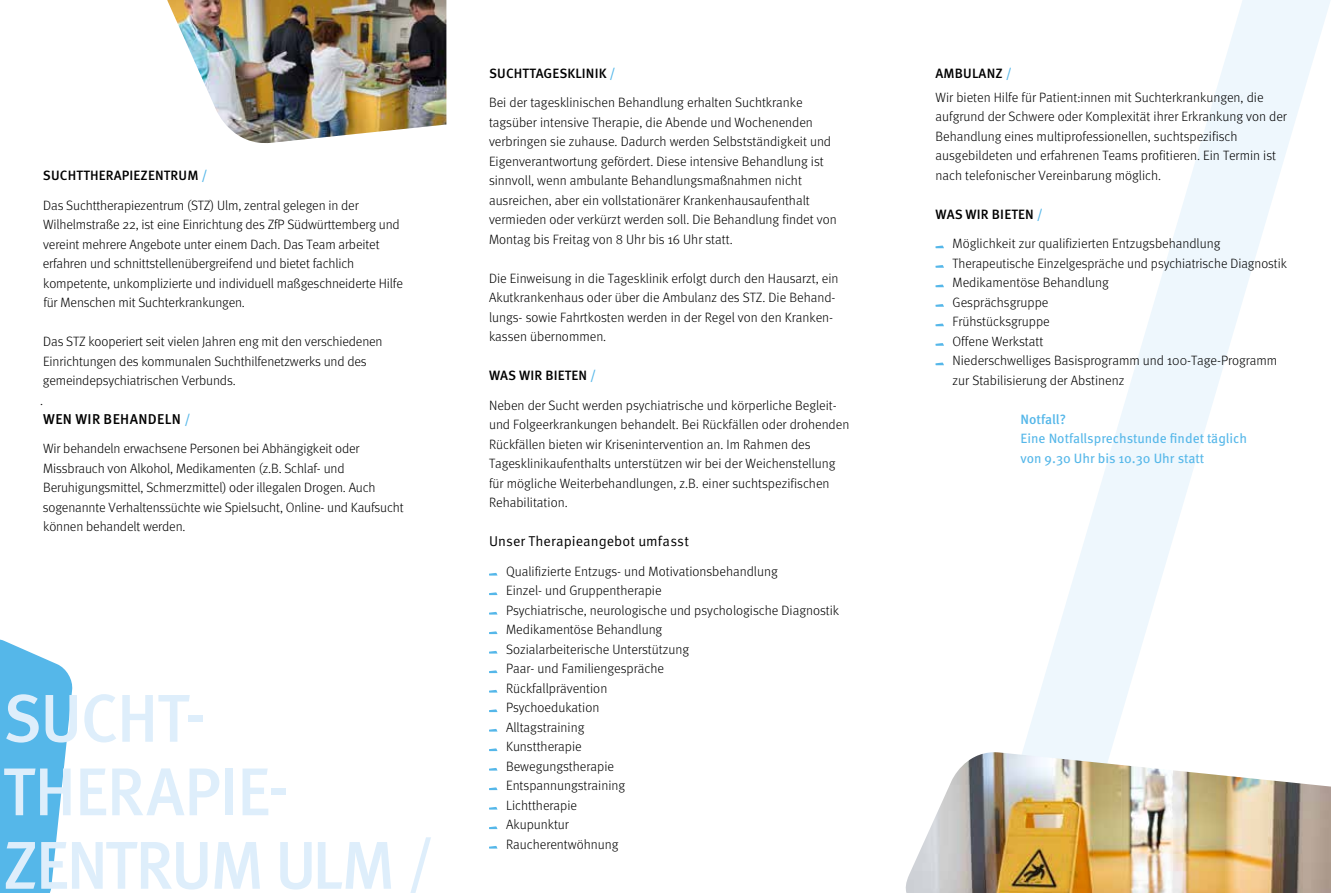
<style>
.page{position:relative;width:1331px;height:893px;background:#fff}
.page>*{position:absolute;margin:0;border:0;box-sizing:border-box;transform-origin:0 0}
.t1{font:500 67.5px/73.5px "Meta Pro";letter-spacing:-.02em;color:#deeefb}
.t2{font:14.25px "Meta Pro Norm";letter-spacing:.005em;color:#000}
.t3{font:500 14.25px "Meta Pro";letter-spacing:.02em;color:#000}
.t4{font:300 13.5px/19.5px "Meta Pro";color:#000}
.t5{font:13.5px/19.5px "Meta Pro";color:#55b7e9}
.t6{font:500 13.5px "Meta Pro";letter-spacing:-.005em;color:#55b7e9}
.s1{font-weight:500}
.s2{font-weight:500;color:#55b7e9}
.s3{font-size:13.5px;color:#55b7e9}
</style>
<div class="page">
<svg style="left:1023px;top:0;width:308px;height:752px"></svg>
<svg style="left:935px;top:246px;width:9px;height:2px"></svg>
<svg style="left:935px;top:265px;width:9px;height:3px"></svg>
<svg style="left:935px;top:285px;width:9px;height:2px"></svg>
<svg style="left:935px;top:304px;width:9px;height:3px"></svg>
<svg style="left:935px;top:324px;width:9px;height:2px"></svg>
<svg style="left:935px;top:343px;width:9px;height:3px"></svg>
<svg style="left:935px;top:363px;width:9px;height:2px"></svg>
<svg style="left:489px;top:573px;width:8px;height:3px"></svg>
<svg style="left:489px;top:592px;width:8px;height:3px"></svg>
<svg style="left:489px;top:612px;width:8px;height:3px"></svg>
<svg style="left:489px;top:631px;width:8px;height:3px"></svg>
<svg style="left:489px;top:651px;width:8px;height:3px"></svg>
<svg style="left:489px;top:670px;width:8px;height:3px"></svg>
<svg style="left:489px;top:690px;width:8px;height:3px"></svg>
<svg style="left:489px;top:709px;width:8px;height:3px"></svg>
<svg style="left:489px;top:729px;width:8px;height:3px"></svg>
<svg style="left:489px;top:748px;width:8px;height:3px"></svg>
<svg style="left:489px;top:768px;width:8px;height:3px"></svg>
<svg style="left:489px;top:787px;width:8px;height:3px"></svg>
<svg style="left:489px;top:807px;width:8px;height:3px"></svg>
<svg style="left:489px;top:826px;width:8px;height:3px"></svg>
<svg style="left:489px;top:846px;width:8px;height:3px"></svg>
<img style="left:167px;top:0;width:279px;height:144px">
<svg style="left:0;top:639px;width:73px;height:254px"></svg>
<img style="left:906px;top:752px;width:425px;height:141px">
<p class="t4" style="left:43px;top:160px;width:317px;line-height:29.2px"><span class="s1">SUCHTTHERAPIEZENTRUM</span> <span class="s2">/<br></span>Das Suchttherapiezentrum (STZ) Ulm, zentral gelegen in der</p>
<p class="t4" style="left:43px;top:214px;width:362px">Wilhelmstraße 22, ist eine Einrichtung des ZfP Südwürttemberg und vereint mehrere Angebote unter einem Dach. Das Team arbeitet erfahren und schnittstellenübergreifend und bietet fachlich kompetente, unkomplizierte und individuell maßgeschneiderte Hilfe für Menschen mit Suchterkrankungen.</p>
<p class="t4" style="left:40px;top:331px;width:344px">Das STZ kooperiert seit vielen Jahren eng mit den verschiedenen Einrichtungen des kommunalen Suchthilfenetzwerks und des gemeindepsychiatrischen Verbunds.<br>.</p>
<p class="t3" style="left:43px;top:408px;width:149px">WEN WIR BEHANDELN <span class="s3">/</span></p>
<p class="t4" style="left:43px;top:438px;width:362px">Wir behandeln erwachsene Personen bei Abhängigkeit oder Missbrauch von Alkohol, Medikamenten (z.B. Schlaf- und Beruhigungsmittel, Schmerzmittel) oder illegalen Drogen. Auch sogenannte Verhaltenssüchte wie Spielsucht, Online- und Kaufsucht können behandelt werden.</p>
<h1 class="t1" style="left:3px;top:677px;width:433px">SUCHT-<br>THERAPIE-<br>ZENTRUM ULM /</h1>
<p class="t4" style="left:489px;top:58px;width:315px;line-height:29.2px"><span class="s1">SUCHTTAGESKLINIK</span> <span class="s2">/<br></span>Bei der tagesklinischen Behandlung erhalten Suchtkranke</p>
<p class="t4" style="left:489px;top:112px;width:349px">tagsüber intensive Therapie, die Abende und Wochenenden verbringen sie zuhause. Dadurch werden Selbstständigkeit und Eigenverantwortung gefördert. Diese intensive Behandlung ist sinnvoll, wenn ambulante Behandlungsmaßnahmen nicht ausreichen, aber ein vollstationärer Krankenhausaufenthalt vermieden oder verkürzt werden soll. Die Behandlung findet von Montag bis Freitag von 8 Uhr bis 16 Uhr statt.</p>
<p class="t4" style="left:489px;top:268px;width:351px">Die Einweisung in die Tagesklinik erfolgt durch den Hausarzt, ein Akutkrankenhaus oder über die Ambulanz des STZ. Die Behand&shy;lungs- sowie Fahrtkosten werden in der Regel von den Kranken&shy;kassen übernommen.</p>
<p class="t4" style="left:489px;top:360px;width:349px;line-height:29.2px"><span class="s1">WAS WIR BIETEN</span> <span class="s2">/<br></span>Neben der Sucht werden psychiatrische und körperliche Begleit-</p>
<p class="t4" style="left:489px;top:414px;width:362px">und Folgeerkrankungen behandelt. Bei Rückfällen oder drohenden Rückfällen bieten wir Krisenintervention an. Im Rahmen des Tagesklinikaufenthalts unterstützen wir bei der Weichenstellung für mögliche Weiterbehandlungen, z.B. einer suchtspezifischen Rehabilitation.</p>
<p class="t2" style="left:489px;top:531px;width:201px">Unser Therapieangebot umfasst</p>
<p class="t4" style="left:506px;top:560px;width:335px">Qualifizierte Entzugs- und Motivationsbehandlung<br>Einzel- und Gruppentherapie<br>Psychiatrische, neurologische und psychologische Diagnostik<br>Medikamentöse Behandlung<br>Sozialarbeiterische Unterstützung<br>Paar- und Familiengespräche<br>Rückfallprävention<br>Psychoedukation<br>Alltagstraining<br>Kunsttherapie<br>Bewegungstherapie<br>Entspannungstraining<br>Lichttherapie<br>Akupunktur<br>Raucherentwöhnung</p>
<p class="t4" style="left:935px;top:61px;width:330px;line-height:23.7px"><span class="s1">AMBULANZ</span> <span class="s2">/<br></span>Wir bieten Hilfe für Patient:innen mit Suchterkrankungen, die</p>
<p class="t4" style="left:935px;top:106px;width:353px">aufgrund der Schwere oder Komplexität ihrer Erkrankung von der Behandlung eines multiprofessionellen, suchtspezifisch ausgebildeten und erfahrenen Teams profitieren. Ein Termin ist nach telefonischer Vereinbarung möglich.</p>
<p class="t4" style="left:952px;top:199px;width:269px;line-height:29.2px;text-indent:-17px"><span class="s1">WAS WIR BIETEN</span> <span class="s2">/<br></span>Möglichkeit zur qualifizierten Entzugsbehandlung</p>
<p class="t4" style="left:952px;top:253px;width:336px">Therapeutische Einzelgespräche und psychiatrische Diagnostik Medikamentöse Behandlung<br>Gesprächsgruppe<br>Frühstücksgruppe<br>Offene Werkstatt<br>Niederschwelliges Basisprogramm und 100-Tage-Programm zur Stabilisierung der Abstinenz</p>
<p class="t6" style="left:1020px;top:409px;width:47px">Notfall?</p>
<p class="t5" style="left:1020px;top:428px;width:228px">Eine Notfallsprechstunde findet täglich von 9.30 Uhr bis 10.30 Uhr statt</p>
</div>
